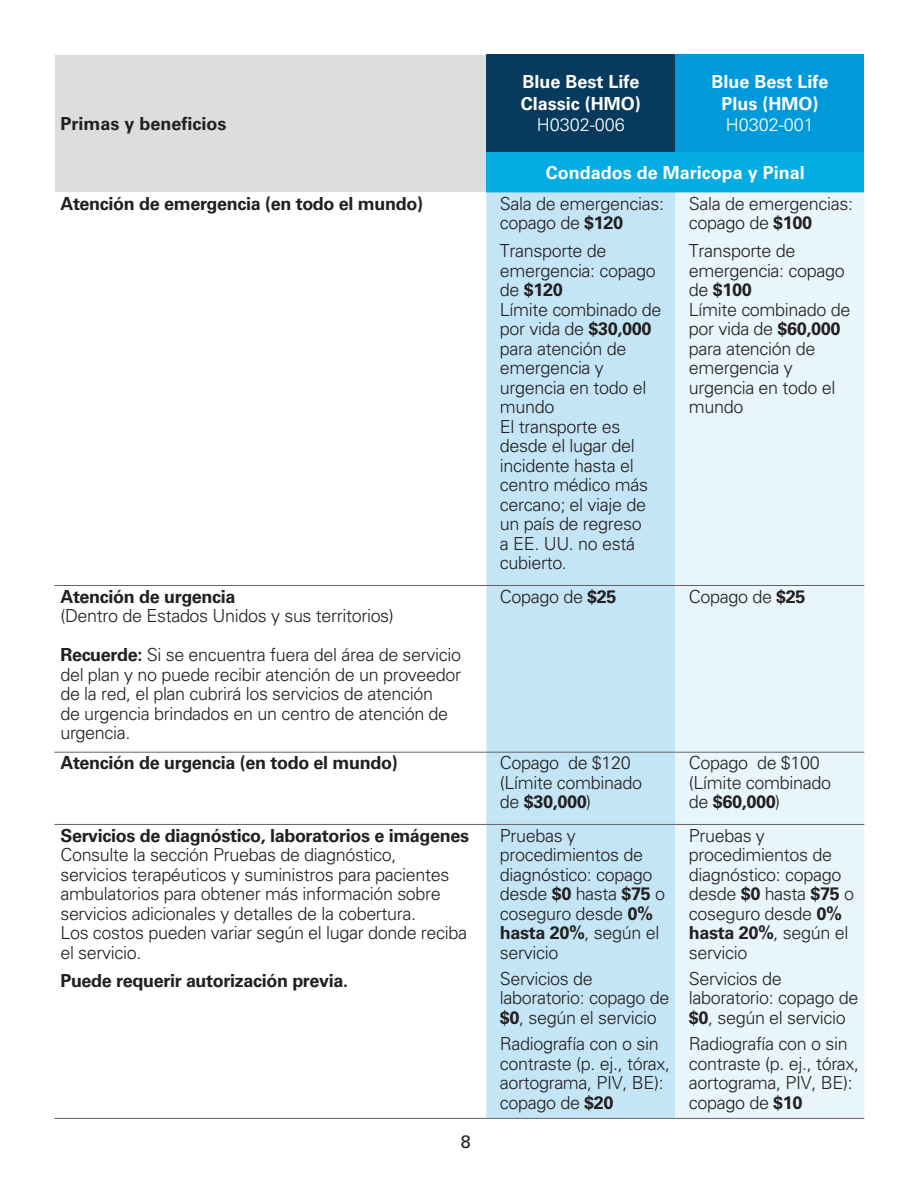
<style>
.page{position:relative;width:918px;height:1188px;background:#fff}
.page>*{position:absolute;margin:0;border:0;box-sizing:border-box;transform-origin:0 0}
.Table_text{font:300 18px/19.5px "Univers LT Pro 45";letter-spacing:-.02em;color:#231f20}
.Table_text-2{font:700 18px "Univers LT Pro 65";letter-spacing:-.02em;color:#231f20}
.Table_text-3{font:700 18px/21.6px "Univers LT Pro 65";color:#fff}
.Table_text-4{font:300 18px "Univers LT Pro 45";color:#fff}
.Table_text-5{font:700 18px "Univers LT Pro 65";color:#231f20}
.t1{font:18px "Univers LT Pro 55 Roman";color:#231f20}
.s1{font-family:"Univers LT Pro 65";font-weight:700}
</style>
<div class="page">
<div style="left:54px;top:54px;width:432px;height:138px;background:#dcdddf"></div>
<div style="left:486px;top:54px;width:189px;height:98px;background:#083a5e"></div>
<div style="left:675px;top:54px;width:189px;height:98px;background:#009ada"></div>
<div style="left:486px;top:152px;width:378px;height:40px;background:#03ace2"></div>
<div style="left:486px;top:192px;width:189px;height:926px;background:#c4e5f5"></div>
<div style="left:675px;top:192px;width:189px;height:926px;background:#e8f5fb"></div>
<hr style="left:54px;top:55px;width:1px;height:97px;background:#fff">
<hr style="left:54px;top:152px;width:1px;height:40px;background:#fff">
<hr style="left:54px;top:54px;width:432px;height:1px;background:#fff">
<hr style="left:54px;top:585px;width:432px;height:1px;background:#636366">
<hr style="left:54px;top:752px;width:432px;height:1px;background:#636366">
<hr style="left:54px;top:824px;width:432px;height:1px;background:#636366">
<hr style="left:54px;top:1118px;width:432px;height:1px;background:#636366">
<hr style="left:486px;top:1118px;width:189px;height:1px;background:#636366">
<hr style="left:486px;top:752px;width:189px;height:1px;background:#636366">
<hr style="left:486px;top:824px;width:189px;height:1px;background:#636366">
<hr style="left:675px;top:752px;width:189px;height:1px;background:#636366">
<hr style="left:675px;top:824px;width:189px;height:1px;background:#636366">
<hr style="left:675px;top:1118px;width:189px;height:1px;background:#636366">
<hr style="left:486px;top:585px;width:189px;height:1px;background:#636366">
<hr style="left:675px;top:585px;width:189px;height:1px;background:#636366">
<p class="Table_text-5" style="left:60px;top:111px;width:168px">Primas y beneficios</p>
<p class="Table_text-3" style="left:521px;top:70px;width:122px">Blue Best Life<br>Classic (HMO)</p>
<p class="Table_text-4" style="left:537px;top:113px;width:90px">H0302-006</p>
<p class="Table_text-3" style="left:711px;top:70px;width:119px;text-align:center">Blue Best Life<br>Plus (HMO)</p>
<p class="Table_text-4" style="left:726px;top:113px;width:90px">H0302-001</p>
<p class="Table_text-3" style="left:546px;top:161px;width:261px">Condados de Maricopa y Pinal</p>
<p class="Table_text-2" style="left:60px;top:191px;width:364px">Atención de emergencia (en todo el mundo)</p>
<p class="Table_text" style="left:500px;top:193px;width:166px">Sala de emergencias: copago de <span class="s1">$120</span></p>
<p class="Table_text" style="left:500px;top:241px;width:157px">Transporte de emergencia: copago de <span class="s1">$120</span></p>
<p class="Table_text" style="left:500px;top:299px;width:163px">Límite combinado de por vida de <span class="s1">$30,000 </span>para atención de emergencia y urgencia en todo el mundo</p>
<p class="Table_text" style="left:500px;top:416px;width:150px">El transporte es desde el lugar del incidente hasta el centro médico más cercano; el viaje de un país de regreso a EE. UU. no está cubierto.</p>
<p class="Table_text" style="left:689px;top:193px;width:166px">Sala de emergencias: copago de <span class="s1">$100</span></p>
<p class="Table_text" style="left:689px;top:241px;width:157px">Transporte de emergencia: copago de <span class="s1">$100</span></p>
<p class="Table_text" style="left:689px;top:299px;width:163px">Límite combinado de por vida de <span class="s1">$60,000 </span>para atención de emergencia y urgencia en todo el mundo</p>
<p class="Table_text-2" style="left:60px;top:584px;width:177px">Atención de urgencia</p>
<p class="Table_text" style="left:60px;top:606px;width:335px">(Dentro de Estados Unidos y sus territorios)</p>
<p class="Table_text" style="left:60px;top:645px;width:402px"><span class="s1">Recuerde:</span> Si se encuentra fuera del área de servicio del plan y no puede recibir atención de un proveedor de la red, el plan cubrirá los servicios de atención<br>de urgencia brindados en un centro de atención de urgencia.</p>
<p class="Table_text" style="left:500px;top:586px;width:118px">Copago de <span class="s1">$25</span></p>
<p class="Table_text" style="left:689px;top:586px;width:118px">Copago de <span class="s1">$25</span></p>
<p class="Table_text-2" style="left:60px;top:750px;width:339px">Atención de urgencia (en todo el mundo)</p>
<p class="Table_text" style="left:500px;top:753px;width:144px">Copago de $120 (Límite combinado de <span class="s1">$30,000</span>)</p>
<p class="Table_text" style="left:689px;top:753px;width:144px">Copago de $100 (Límite combinado de <span class="s1">$60,000</span>)</p>
<p class="Table_text" style="left:60px;top:825px;width:410px"><span class="s1">Servicios de diagnóstico, laboratorios e imágenes </span>Consulte la sección Pruebas de diagnóstico,<br>servicios terapéuticos y suministros para pacientes ambulatorios para obtener más información sobre servicios adicionales y detalles de la cobertura.</p>
<p class="Table_text" style="left:60px;top:923px;width:408px">Los costos pueden variar según el lugar donde reciba el servicio.</p>
<p class="Table_text-2" style="left:60px;top:968px;width:289px">Puede requerir autorización previa.</p>
<p class="Table_text" style="left:500px;top:825px;width:167px">Pruebas y procedimientos de diagnóstico: copago desde <span class="s1">$0</span> hasta <span class="s1">$75</span> o coseguro desde <span class="s1">0% hasta 20%</span>, según el servicio</p>
<p class="Table_text" style="left:500px;top:968px;width:171px">Servicios de laboratorio: copago de <span class="s1">$0</span>, según el servicio</p>
<p class="Table_text" style="left:500px;top:1034px;width:172px">Radiografía con o sin contraste (p. ej., tórax, aortograma, PIV, BE): copago de <span class="s1">$20</span></p>
<p class="Table_text" style="left:689px;top:825px;width:167px">Pruebas y procedimientos de diagnóstico: copago desde <span class="s1">$0</span> hasta <span class="s1">$75</span> o coseguro desde <span class="s1">0% hasta 20%</span>, según el servicio</p>
<p class="Table_text" style="left:689px;top:968px;width:171px">Servicios de laboratorio: copago de <span class="s1">$0</span>, según el servicio</p>
<p class="Table_text" style="left:689px;top:1034px;width:172px">Radiografía con o sin contraste (p. ej., tórax, aortograma, PIV, BE): copago de <span class="s1">$10</span></p>
<p class="t1" style="left:461px;top:1129px;width:12px">8</p>
</div>
